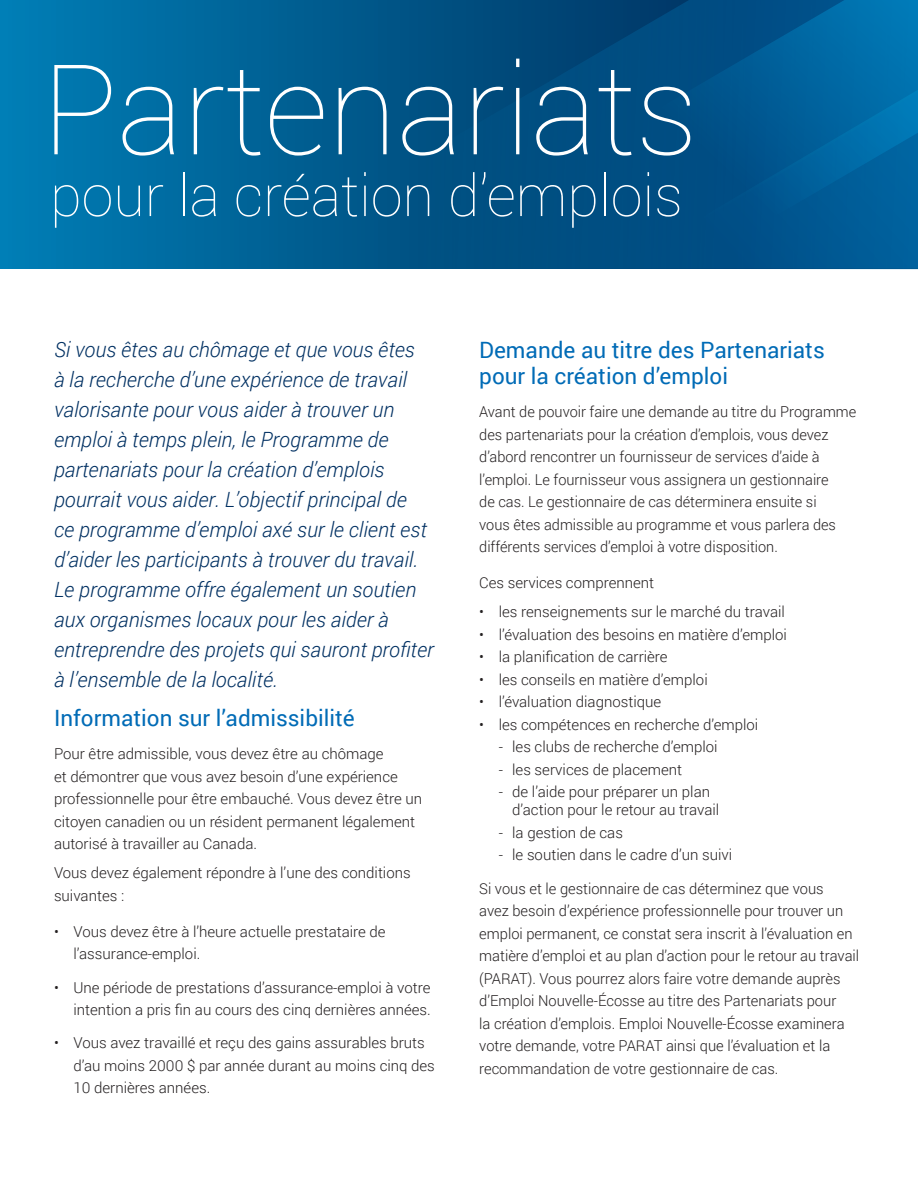
<style>
.page{position:relative;width:918px;height:1188px;background:#fff}
.page>*{position:absolute;margin:0;border:0;box-sizing:border-box;transform-origin:0 0}
.t1{font:100 125.55px "Roboto";color:#fff}
.t2{font:100 57.6px "Roboto";color:#fff}
.Subtitle_1{font:22.5px/25.5px "Roboto";color:#006bb6}
.Intro_text_one_col{font:italic 300 21px/30px "Roboto";color:#003062}
.Text{font:300 15px/22.5px "Roboto";color:#231f20}
</style>
<div class="page">
<div style="left:0;top:0;width:918px;height:269px;background:linear-gradient(to bottom,#0072a9,#0072a9)"></div>
<svg style="left:228px;top:0;width:156px;height:269px;background:#005d90"></svg>
<svg style="left:384px;top:0;width:534px;height:269px;background:#005489"></svg>
<h1 class="t1" style="left:42px;top:23px;width:658px">Partenariats</h1>
<h1 class="t2" style="left:50px;top:156px;width:634px">pour la création d’emplois</h1>
<p class="Intro_text_one_col" style="left:54px;top:334px;width:381px">Si vous êtes au chômage et que vous êtes<br>à la recherche d’une expérience de travail valorisante pour vous aider à trouver un emploi à temps plein, le Programme de partenariats pour la création d’emplois pourrait vous aider. L’objectif principal de<br>ce programme d’emploi axé sur le client est d’aider les participants à trouver du travail.<br>Le programme offre également un soutien aux organismes locaux pour les aider à entreprendre des projets qui sauront profiter à l’ensemble de la localité.</p>
<p class="Subtitle_1" style="left:54px;top:704px;width:302px">Information sur l’admissibilité</p>
<p class="Text" style="left:54px;top:742px;width:370px">Pour être admissible, vous devez être au chômage<br>et démontrer que vous avez besoin d’une expérience professionnelle pour être embauché. Vous devez être un citoyen canadien ou un résident permanent légalement autorisé à travailler au Canada.</p>
<p class="Text" style="left:54px;top:861px;width:358px">Vous devez également répondre à l’une des conditions suivantes :</p>
<p class="Text" style="left:74px;top:920px;width:314px;text-indent:-20px">• Vous devez être à l’heure actuelle prestataire de l’assurance-emploi.</p>
<p class="Text" style="left:54px;top:976px;width:378px;text-align:right">• Une période de prestations d’assurance-emploi à votre intention a pris fin au cours des cinq dernières années.</p>
<p class="Text" style="left:74px;top:1031px;width:363px;text-indent:-20px">• Vous avez travaillé et reçu des gains assurables bruts d’au moins 2000 $ par année durant au moins cinq des<br>10 dernières années.</p>
<p class="Subtitle_1" style="left:479px;top:337px;width:347px">Demande au titre des Partenariats pour la création d’emploi</p>
<p class="Text" style="left:479px;top:400px;width:379px">Avant de pouvoir faire une demande au titre du Programme des partenariats pour la création d’emplois, vous devez d’abord rencontrer un fournisseur de services d’aide à l’emploi. Le fournisseur vous assignera un gestionnaire<br>de cas. Le gestionnaire de cas déterminera ensuite si<br>vous êtes admissible au programme et vous parlera des différents services d’emploi à votre disposition.</p>
<p class="Text" style="left:479px;top:571px;width:176px">Ces services comprennent</p>
<p class="Text" style="left:479px;top:600px;width:307px">• les renseignements sur le marché du travail</p>
<p class="Text" style="left:479px;top:623px;width:309px">• l’évaluation des besoins en matière d’emploi</p>
<p class="Text" style="left:479px;top:645px;width:190px">• la planification de carrière</p>
<p class="Text" style="left:479px;top:668px;width:230px">• les conseils en matière d’emploi</p>
<p class="Text" style="left:479px;top:690px;width:183px">• l’évaluation diagnostique</p>
<p class="Text" style="left:479px;top:713px;width:281px">• les compétences en recherche d’emploi</p>
<p class="Text" style="left:499px;top:735px;width:220px">- les clubs de recherche d’emploi</p>
<p class="Text" style="left:499px;top:758px;width:185px">- les services de placement</p>
<p class="Text" style="left:512px;top:783px;width:208px;line-height:18px;text-indent:-14px">- de l’aide pour préparer un plan d’action pour le retour au travail</p>
<p class="Text" style="left:499px;top:821px;width:126px">- la gestion de cas</p>
<p class="Text" style="left:499px;top:843px;width:235px">- le soutien dans le cadre d’un suivi</p>
<p class="Text" style="left:479px;top:877px;width:382px">Si vous et le gestionnaire de cas déterminez que vous<br>avez besoin d’expérience professionnelle pour trouver un emploi permanent, ce constat sera inscrit à l’évaluation en matière d’emploi et au plan d’action pour le retour au travail (PARAT). Vous pourrez alors faire votre demande auprès d’Emploi Nouvelle-Écosse au titre des Partenariats pour<br>la création d’emplois. Emploi Nouvelle-Écosse examinera votre demande, votre PARAT ainsi que l’évaluation et la recommandation de votre gestionnaire de cas.</p>
</div>
